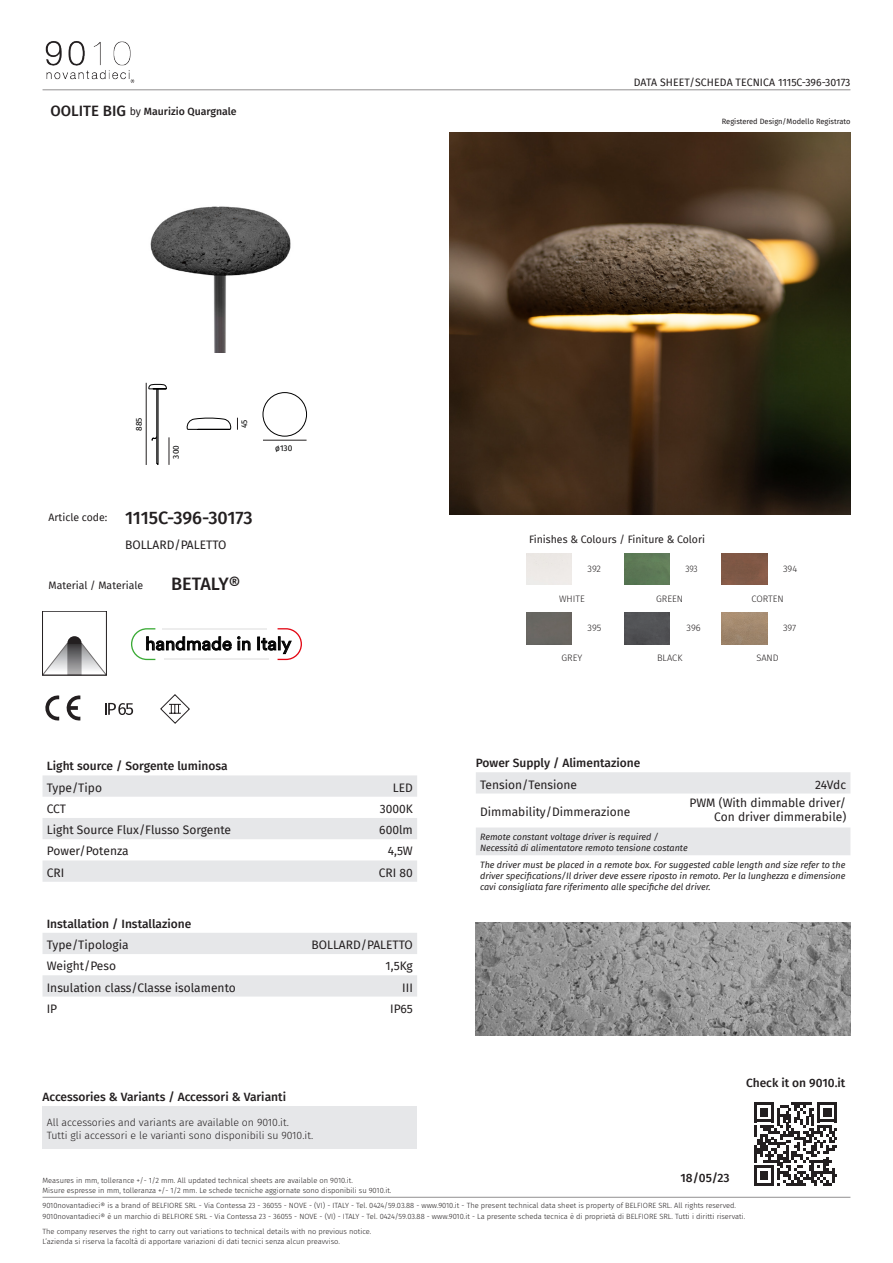
<style>
.page{position:relative;width:893px;height:1263px;background:#fff}
.page>*{position:absolute;margin:0;border:0;box-sizing:border-box;transform-origin:0 0}
.t1{font:18.3px "Circular XX";color:#000}
.titolo_per_salvatagg{font:500 18px "Fira Sans";color:#231f20}
.t2{font:12px "Fira Sans";color:#231f20}
.t3{font:500 12px "Fira Sans";color:#231f20}
.t4{font:10.5px "Fira Sans";color:#231f20}
.t5{font:300 10.5px "Fira Sans";color:#231f20}
.t6{font:500 10.5px "Fira Sans";color:#231f20}
.t7{font:300 9.3px "Fira Sans";color:#231f20}
.t8{font:300 9.3px "Fira Sans";color:#231f20;scale:.91 1}
.t9{font:italic 9px "Fira Sans";color:#231f20}
.t10{font:8.25px "Fira Sans";color:#000001}
.t11{font:300 7.5px/10.5px "Fira Sans";color:#231f20}
.t12{font:7.5px "Fira Sans";color:#231f20}
.s1{font-size:15px}
.s2{font-weight:400}
</style>
<div class="page">
<hr style="left:43px;top:1197px;width:807px;height:1px;background:#231f20">
<hr style="left:43px;top:90px;width:807px;height:1px;background:#231f20">
<img style="left:43px;top:41px;width:95px;height:49px">
<svg style="left:66px;top:695px;width:14px;height:26px"></svg>
<svg style="left:45px;top:695px;width:14px;height:26px"></svg>
<div style="left:43px;top:1106px;width:374px;height:43px;background:#e6e7e9"></div>
<img style="left:150px;top:206px;width:141px;height:147px">
<svg style="left:237px;top:418px;width:1px;height:12px"></svg>
<hr style="left:263px;top:440px;width:44px;height:1px;background:#231f20">
<hr style="left:146px;top:383px;width:1px;height:82px;background:#231f20">
<svg style="left:149px;top:384px;width:21px;height:81px"></svg>
<svg style="left:187px;top:417px;width:44px;height:13px"></svg>
<div style="left:263px;top:392px;width:44px;height:44px;border:1px solid #000001;border-radius:50%"></div>
<img style="left:450px;top:132px;width:400px;height:383px">
<svg style="left:105px;top:703px;width:28px;height:12px"></svg>
<svg style="left:160px;top:694px;width:30px;height:30px"></svg>
<svg style="left:754px;top:1102px;width:83px;height:83px"></svg>
<svg style="left:45px;top:636px;width:59px;height:37px"></svg>
<img style="left:624px;top:553px;width:46px;height:32px">
<img style="left:722px;top:553px;width:45px;height:32px">
<img style="left:526px;top:613px;width:46px;height:31px">
<img style="left:624px;top:613px;width:46px;height:31px">
<img style="left:722px;top:613px;width:45px;height:31px">
<svg style="left:43px;top:775px;width:374px;height:107px"></svg>
<svg style="left:43px;top:933px;width:374px;height:63px"></svg>
<svg style="left:238px;top:636px;width:12px;height:14px"></svg>
<hr style="left:163px;top:628px;width:104px;height:1px;background:#ededed">
<hr style="left:165px;top:659px;width:104px;height:1px;background:#ededed">
<svg style="left:131px;top:628px;width:100px;height:32px"></svg>
<svg style="left:258px;top:628px;width:44px;height:32px"></svg>
<svg style="left:476px;top:772px;width:374px;height:83px"></svg>
<img style="left:476px;top:922px;width:374px;height:114px">
<p class="t6" style="left:50px;top:103px;width:188px"><span class="s1">OOLITE BIG</span> <span class="s2">by</span> Maurizio Quargnale</p>
<p class="t10" style="left:133px;top:431px;width:15px;rotate:-90deg">885</p>
<p class="t10" style="left:170px;top:458px;width:15px;rotate:-90deg">300</p>
<p class="t10" style="left:238px;top:428px;width:10px;rotate:-90deg">45</p>
<p class="t10" style="left:275px;top:442px;width:19px">ø130</p>
<p class="t4" style="left:634px;top:75px;width:218px">DATA SHEET/SCHEDA TECNICA 1115C-396-30173</p>
<p class="t12" style="left:722px;top:116px;width:130px">Registered Design/Modello Registrato</p>
<p class="t4" style="left:49px;top:509px;width:60px">Article code:</p>
<p class="titolo_per_salvatagg" style="left:125px;top:503px;width:129px">1115C-396-30173</p>
<p class="t2" style="left:125px;top:535px;width:103px">BOLLARD/PALETTO</p>
<p class="t4" style="left:529px;top:532px;width:178px">Finishes &amp; Colours / Finiture &amp; Colori</p>
<p class="t7" style="left:588px;top:562px;width:15px">392</p>
<p class="t8" style="left:685px;top:562px;width:15px">393</p>
<p class="t7" style="left:783px;top:562px;width:15px">394</p>
<p class="t4" style="left:49px;top:577px;width:96px">Material / Materiale</p>
<p class="titolo_per_salvatagg" style="left:171px;top:569px;width:71px">BETALY®</p>
<p class="t7" style="left:559px;top:592px;width:27px">WHITE</p>
<p class="t7" style="left:656px;top:592px;width:28px">GREEN</p>
<p class="t7" style="left:751px;top:592px;width:34px">CORTEN</p>
<p class="t7" style="left:588px;top:622px;width:15px">395</p>
<p class="t7" style="left:687px;top:622px;width:16px">396</p>
<p class="t7" style="left:783px;top:622px;width:15px">397</p>
<p class="t1" style="left:145px;top:631px;width:148px">handmade in Italy</p>
<p class="t7" style="left:561px;top:651px;width:22px">GREY</p>
<p class="t7" style="left:657px;top:651px;width:27px">BLACK</p>
<p class="t7" style="left:756px;top:651px;width:24px">SAND</p>
<p class="t3" style="left:47px;top:757px;width:182px">Light source / Sorgente luminosa</p>
<p class="t2" style="left:47px;top:778px;width:57px">Type/Tipo</p>
<p class="t2" style="left:393px;top:778px;width:22px">LED</p>
<p class="t2" style="left:47px;top:800px;width:21px">CCT</p>
<p class="t2" style="left:380px;top:800px;width:35px">3000K</p>
<p class="t2" style="left:47px;top:821px;width:186px">Light Source Flux/Flusso Sorgente</p>
<p class="t2" style="left:379px;top:821px;width:35px">600lm</p>
<p class="t2" style="left:47px;top:842px;width:83px">Power/Potenza</p>
<p class="t2" style="left:388px;top:842px;width:27px">4,5W</p>
<p class="t2" style="left:47px;top:863px;width:19px">CRI</p>
<p class="t2" style="left:379px;top:863px;width:36px">CRI 80</p>
<p class="t3" style="left:47px;top:914px;width:146px">Installation / Installazione</p>
<p class="t2" style="left:47px;top:936px;width:83px">Type/Tipologia</p>
<p class="t2" style="left:311px;top:936px;width:103px">BOLLARD/PALETTO</p>
<p class="t2" style="left:47px;top:957px;width:71px">Weight/Peso</p>
<p class="t2" style="left:386px;top:957px;width:29px">1,5Kg</p>
<p class="t2" style="left:47px;top:978px;width:191px">Insulation class/Classe isolamento</p>
<p class="t2" style="left:402px;top:978px;width:12px">III</p>
<p class="t2" style="left:47px;top:999px;width:12px">IP</p>
<p class="t2" style="left:390px;top:999px;width:24px">IP65</p>
<p class="t3" style="left:43px;top:1087px;width:245px">Accessories &amp; Variants / Accessori &amp; Varianti</p>
<p class="t5" style="left:47px;top:1115px;width:244px">All accessories and variants are available on 9010.it.</p>
<p class="t5" style="left:47px;top:1128px;width:268px">Tutti gli accessori e le varianti sono disponibili su 9010.it.</p>
<p class="t3" style="left:476px;top:753px;width:166px">Power Supply / Alimentazione</p>
<p class="t2" style="left:480px;top:775px;width:99px">Tension/Tensione</p>
<p class="t2" style="left:815px;top:775px;width:33px">24Vdc</p>
<p class="t2" style="left:480px;top:803px;width:152px">Dimmability/Dimmerazione</p>
<p class="t2" style="left:689px;top:793px;width:158px">PWM (With dimmable driver/</p>
<p class="t2" style="left:714px;top:808px;width:133px">Con driver dimmerabile)</p>
<p class="t9" style="left:480px;top:830px;width:180px">Remote constant voltage driver is required /</p>
<p class="t9" style="left:480px;top:841px;width:209px">Necessità di alimentatore remoto tensione costante</p>
<p class="t9" style="left:480px;top:858px;width:367px">The driver must be placed in a remote box. For suggested cable length and size refer to the</p>
<p class="t9" style="left:480px;top:869px;width:367px">driver specifications/Il driver deve essere riposto in remoto. Per la lunghezza e dimensione</p>
<p class="t9" style="left:480px;top:880px;width:232px">cavi consigliata fare riferimento alle specifiche del driver.</p>
<p class="t3" style="left:746px;top:1073px;width:101px">Check it on 9010.it</p>
<p class="t3" style="left:680px;top:1168px;width:51px">18/05/23</p>
<p class="t11" style="left:43px;top:1175px;width:350px">Measures in mm, tollerance +/- 1/2 mm. All updated technical sheets are available on 9010.it.<br>Misure espresse in mm, tolleranza +/- 1/2 mm. Le schede tecniche aggiornate sono disponibili su 9010.it.</p>
<p class="t11" style="left:43px;top:1226px;width:330px">The company reserves the right to carry out variations to technical details with no previous notice.<br>L’azienda si riserva la facoltà di apportare variazioni di dati tecnici senza alcun preavviso.</p>
<p class="t11" style="left:43px;top:1200px;width:704px">9010novantadieci® is a brand of BELFIORE SRL - Via Contessa 23 - 36055 - NOVE - (VI) - ITALY - Tel. 0424/59.03.88 - www.9010.it - The present technical data sheet is property of BELFIORE SRL. All rights reserved.<br>9010novantadieci® è un marchio di BELFIORE SRL - Via Contessa 23 - 36055 - NOVE - (VI) - ITALY - Tel. 0424/59.03.88 - www.9010.it - La presente scheda tecnica è di proprietà di BELFIORE SRL. Tutti i diritti riservati.</p>
</div>
